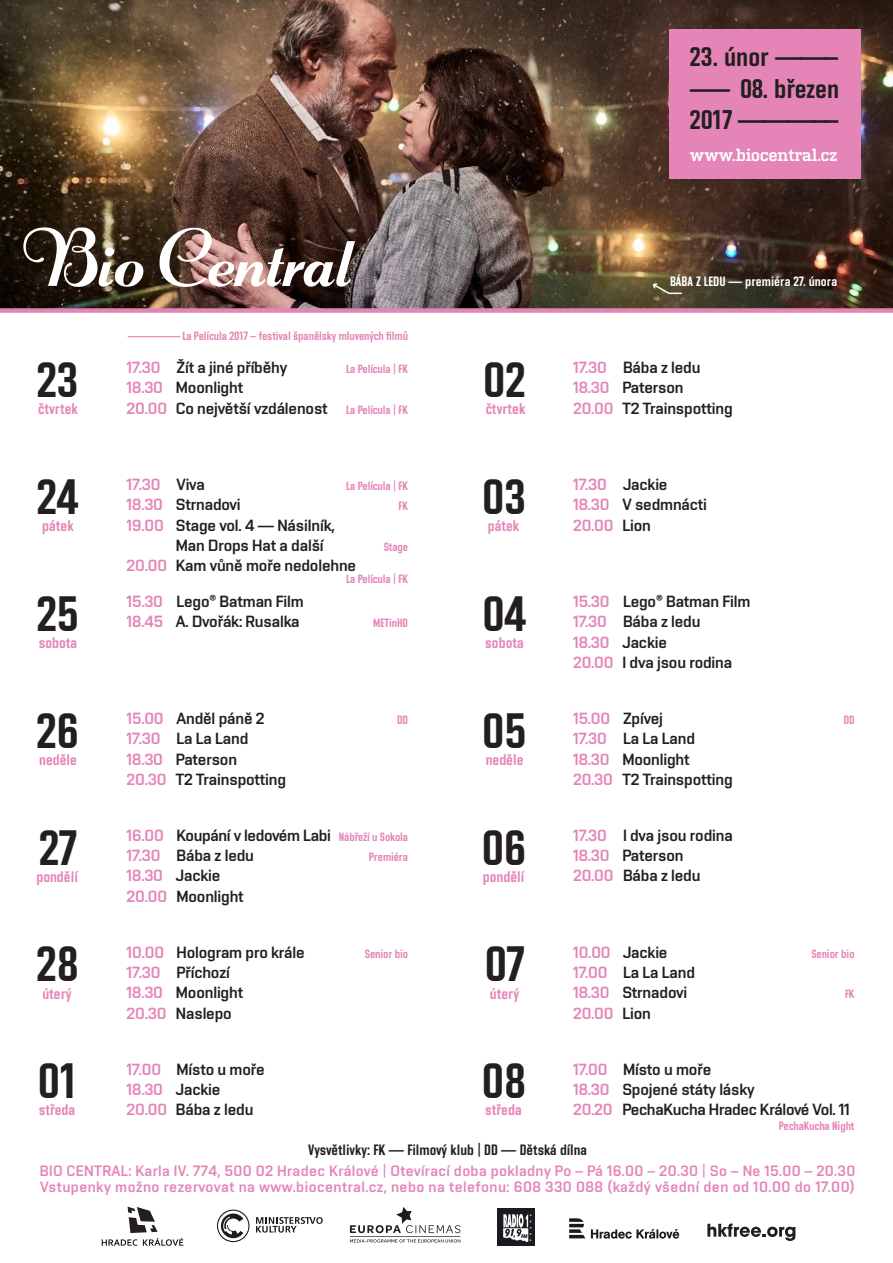
<style>
.page{position:relative;width:893px;height:1263px;background:#fff}
.page>*{position:absolute;margin:0;border:0;box-sizing:border-box;transform-origin:0 0}
.t1{font:49.65px "Vafle Condensed";color:#231f20}
.t2{font:27px/31.5px "Vafle Condensed";color:#231f20;text-align:justify}
.t3{font:17.55px "Vafle Egyptienne";color:#fff}
.t4{font:16.2px/20.4px "Vafle Classic";letter-spacing:-.01em;color:#231f20}
.t5{font:16.2px "Vafle Classic";letter-spacing:-.01em;color:#e585b7}
.t6{font:15.3px "Vafle Condensed";color:#e585b7}
.t7{font:15px/16.5px "Vafle Classic";letter-spacing:.025em;color:#e585b7}
.t8{font:15px "Vafle Condensed";color:#231f20}
.t9{font:13.5px "Vafle Condensed";color:#fff}
.t10{font:12px "Vafle Condensed";letter-spacing:-.01em;color:#e585b7}
.s1{color:#e585b7}
.s2{font-family:"Vafle Condensed";font-size:12px;color:#e585b7}
.s3{color:#231f20}
</style>
<div class="page">
<img style="left:0;top:0;width:893px;height:313px">
<div style="left:669px;top:29px;width:191px;height:149px;background:#e585b7"></div>
<svg style="left:350px;top:1207px;width:110px;height:35px"></svg>
<svg style="left:256px;top:1217px;width:67px;height:15px"></svg>
<svg style="left:217px;top:1209px;width:32px;height:33px"></svg>
<svg style="left:102px;top:1206px;width:81px;height:40px"></svg>
<svg style="left:707px;top:1223px;width:88px;height:18px"></svg>
<div style="left:497px;top:1208px;width:38px;height:38px;background:#1a1b21"></div>
<svg style="left:503px;top:1214px;width:28px;height:28px"></svg>
<svg style="left:569px;top:1218px;width:16px;height:20px"></svg>
<svg style="left:591px;top:1229px;width:88px;height:9px"></svg>
<svg style="left:156px;top:227px;width:199px;height:63px"></svg>
<svg style="left:20px;top:227px;width:130px;height:64px"></svg>
<svg style="left:653px;top:283px;width:29px;height:11px"></svg>
<h2 class="t2" style="left:690px;top:41px;width:151px">23. únor ——– —– 08. březen 2017 ———––</h2>
<p class="t3" style="left:690px;top:144px;width:149px">www.biocentral.cz</p>
<p class="t10" style="left:128px;top:328px;width:282px">——–—— La Película 2017 – festival španělsky mluvených filmů</p>
<p class="t9" style="left:670px;top:274px;width:169px">Bába z ledu — premiéra 27. února</p>
<p class="t4" style="left:127px;top:357px;width:162px"><span class="s1">17.30</span> Žít a jiné příběhy</p>
<p class="t10" style="left:346px;top:362px;width:63px">La Película | FK</p>
<p class="t4" style="left:127px;top:377px;width:118px"><span class="s1">18.30</span> Moonlight</p>
<h1 class="t1" style="left:37px;top:350px;width:43px">23</h1>
<p class="t4" style="left:573px;top:357px;width:129px"><span class="s1">17.30</span> Bába z ledu<br><span class="s1">18.30</span> Paterson</p>
<p class="t6" style="left:486px;top:400px;width:41px">čtvrtek</p>
<p class="t4" style="left:573px;top:398px;width:161px"><span class="s1">20.00</span> T2 Trainspotting</p>
<h1 class="t1" style="left:483px;top:350px;width:44px">02</h1>
<p class="t6" style="left:38px;top:400px;width:41px">čtvrtek</p>
<p class="t4" style="left:127px;top:398px;width:283px"><span class="s1">20.00</span> Co největší vzdálenost <span class="s2">La Película | FK</span></p>
<h1 class="t1" style="left:37px;top:467px;width:43px">24</h1>
<p class="t4" style="left:573px;top:474px;width:135px"><span class="s1">17.30</span> Jackie<br><span class="s1">18.30</span> V sedmnácti</p>
<p class="t6" style="left:488px;top:516px;width:33px">pátek</p>
<p class="t5" style="left:573px;top:515px;width:79px">20.00 <span class="s3">Lion</span></p>
<p class="t5" style="left:127px;top:475px;width:80px">17.30 <span class="s3">Viva</span></p>
<p class="t10" style="left:346px;top:479px;width:63px">La Película | FK</p>
<p class="t4" style="left:127px;top:494px;width:116px"><span class="s1">18.30</span> Strnadovi</p>
<p class="t10" style="left:398px;top:499px;width:11px">FK</p>
<p class="t4" style="left:176px;top:515px;width:160px;text-indent:-49px"><span class="s1">19.00</span> Stage vol. 4 — Násilník,<br>Man Drops Hat a další</p>
<h1 class="t1" style="left:482px;top:467px;width:46px">03</h1>
<p class="t6" style="left:42px;top:516px;width:33px">pátek</p>
<p class="t10" style="left:384px;top:540px;width:26px">Stage</p>
<p class="t4" style="left:127px;top:555px;width:231px"><span class="s1">20.00</span> Kam vůně moře nedolehne</p>
<p class="t10" style="left:346px;top:572px;width:63px">La Película | FK</p>
<h1 class="t1" style="left:37px;top:584px;width:44px">25</h1>
<p class="t4" style="left:573px;top:591px;width:179px"><span class="s1">15.30</span> Lego® Batman Film<br><span class="s1">17.30</span> Bába z ledu<br><span class="s1">18.30</span> Jackie<br><span class="s1">20.00</span> I dva jsou rodina</p>
<p class="t4" style="left:127px;top:591px;width:179px"><span class="s1">15.30</span> Lego® Batman Film<br><span class="s1">18.45</span> A. Dvořák: Rusalka</p>
<h1 class="t1" style="left:482px;top:584px;width:45px">04</h1>
<p class="t10" style="left:373px;top:616px;width:36px">METinHD</p>
<p class="t6" style="left:39px;top:633px;width:40px">sobota</p>
<p class="t6" style="left:485px;top:633px;width:40px">sobota</p>
<h1 class="t1" style="left:37px;top:701px;width:44px">26</h1>
<p class="t4" style="left:573px;top:708px;width:91px"><span class="s1">15.00</span> Zpívej</p>
<p class="t10" style="left:844px;top:713px;width:12px">DD</p>
<p class="t4" style="left:127px;top:708px;width:140px"><span class="s1">15.00</span> Anděl páně 2</p>
<p class="t10" style="left:397px;top:713px;width:12px">DD</p>
<p class="t4" style="left:127px;top:728px;width:161px"><span class="s1">17.30</span> La La Land<br><span class="s1">18.30</span> Paterson<br><span class="s1">20.30</span> T2 Trainspotting</p>
<h1 class="t1" style="left:482px;top:701px;width:46px">05</h1>
<p class="t4" style="left:573px;top:728px;width:161px"><span class="s1">17.30</span> La La Land<br><span class="s1">18.30</span> Moonlight<br><span class="s1">20.30</span> T2 Trainspotting</p>
<p class="t6" style="left:39px;top:750px;width:39px">neděle</p>
<p class="t6" style="left:486px;top:750px;width:39px">neděle</p>
<p class="t4" style="left:127px;top:825px;width:283px"><span class="s1">16.00</span> Koupání v ledovém Labi <span class="s2">Nábřeží u Sokola<br></span><span class="s1">17.30</span> Bába z ledu</p>
<h1 class="t1" style="left:39px;top:818px;width:38px">27</h1>
<p class="t4" style="left:573px;top:825px;width:161px"><span class="s1">17.30</span> I dva jsou rodina<br><span class="s1">18.30</span> Paterson</p>
<p class="t6" style="left:483px;top:867px;width:43px">pondělí</p>
<p class="t4" style="left:573px;top:865px;width:129px"><span class="s1">20.00</span> Bába z ledu</p>
<h1 class="t1" style="left:482px;top:818px;width:46px">06</h1>
<p class="t10" style="left:369px;top:850px;width:41px">Premiéra</p>
<p class="t4" style="left:127px;top:865px;width:119px"><span class="s1">18.30</span> Jackie<br><span class="s1">20.00</span> Moonlight</p>
<p class="t6" style="left:36px;top:867px;width:43px">pondělí</p>
<p class="t4" style="left:127px;top:941px;width:180px"><span class="s1">10.00</span> Hologram pro krále</p>
<p class="t10" style="left:365px;top:946px;width:45px">Senior bio</p>
<p class="t4" style="left:127px;top:962px;width:118px"><span class="s1">17.30</span> Příchozí<br><span class="s1">18.30</span> Moonlight<br><span class="s1">20.30</span> Naslepo</p>
<h1 class="t1" style="left:37px;top:935px;width:44px">28</h1>
<p class="t4" style="left:573px;top:941px;width:96px"><span class="s1">10.00</span> Jackie</p>
<p class="t10" style="left:811px;top:946px;width:45px">Senior bio</p>
<h1 class="t1" style="left:485px;top:935px;width:41px">07</h1>
<p class="t4" style="left:573px;top:962px;width:123px"><span class="s1">17.00</span> La La Land<br><span class="s1">18.30</span> Strnadovi</p>
<p class="t6" style="left:42px;top:984px;width:31px">úterý</p>
<p class="t6" style="left:490px;top:984px;width:31px">úterý</p>
<p class="t10" style="left:845px;top:987px;width:11px">FK</p>
<p class="t5" style="left:573px;top:1004px;width:79px">20.00 <span class="s3">Lion</span></p>
<h1 class="t1" style="left:38px;top:1052px;width:42px">01</h1>
<p class="t4" style="left:573px;top:1058px;width:278px"><span class="s1">17.00</span> Místo u moře<br><span class="s1">18.30</span> Spojené státy lásky<br><span class="s1">20.20</span> PechaKucha Hradec Králové Vol. 11</p>
<p class="t10" style="left:779px;top:1119px;width:77px">PechaKucha Night</p>
<p class="t4" style="left:127px;top:1058px;width:140px"><span class="s1">17.00</span> Místo u moře<br><span class="s1">18.30</span> Jackie</p>
<h1 class="t1" style="left:482px;top:1052px;width:46px">08</h1>
<p class="t6" style="left:39px;top:1101px;width:38px">středa</p>
<p class="t4" style="left:127px;top:1099px;width:128px"><span class="s1">20.00</span> Bába z ledu</p>
<p class="t6" style="left:485px;top:1101px;width:38px">středa</p>
<p class="t8" style="left:308px;top:1140px;width:280px">Vysvětlivky: FK — Filmový klub | DD — Dětská dílna</p>
<p class="t7" style="left:40px;top:1162px;width:817px">BIO CENTRAL: Karla IV. 774, 500 02 Hradec Králové | Otevírací doba pokladny Po – Pá 16.00 – 20.30 | So – Ne 15.00 – 20.30<br>Vstupenky možno rezervovat na www.biocentral.cz, nebo na telefonu: 608 330 088 (každý všední den od 10.00 do 17.00)</p>
</div>
